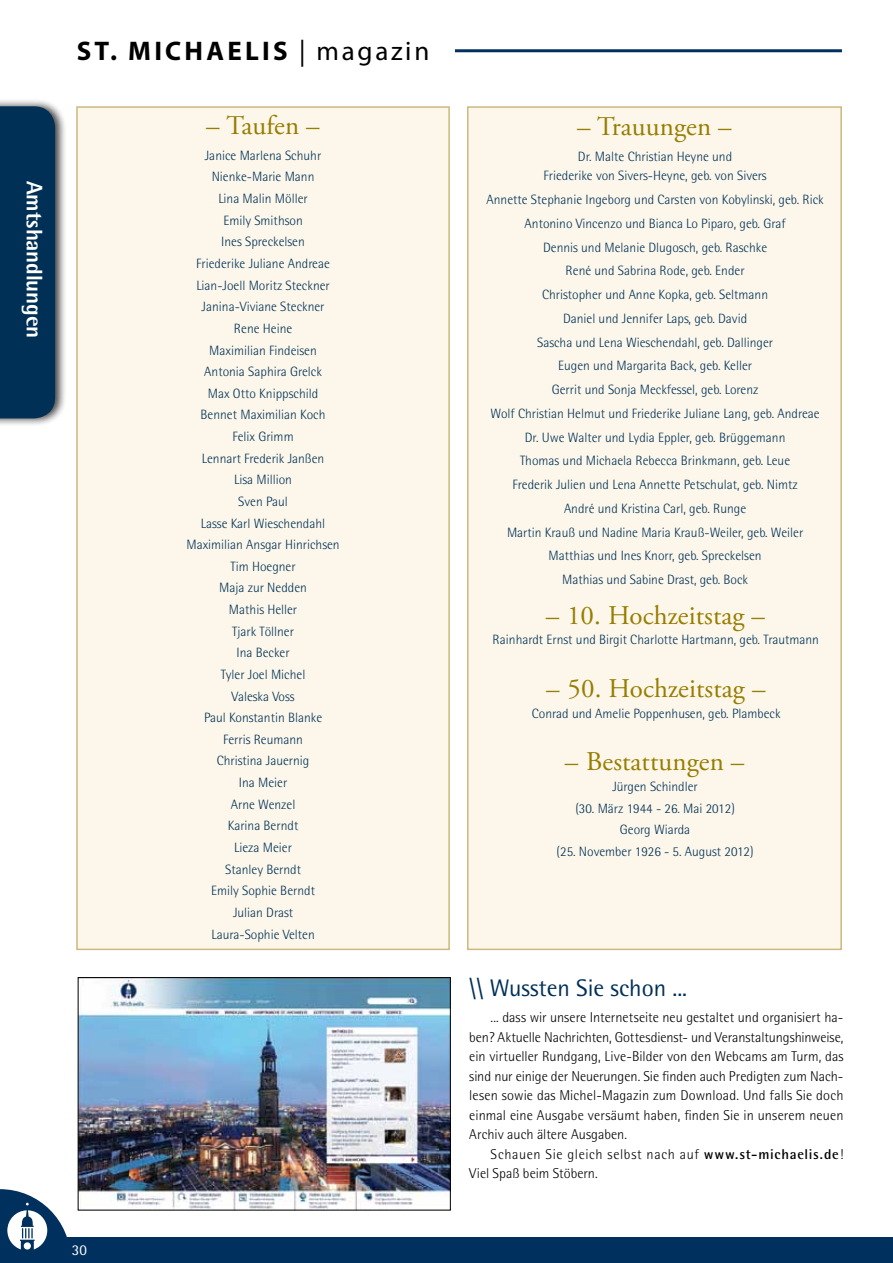
<style>
.page{position:relative;width:893px;height:1263px;background:#fff}
.page>*{position:absolute;margin:0;border:0;box-sizing:border-box;transform-origin:0 0}
.t1{font:27px "Adobe Garamond Pro";letter-spacing:.005em;color:#977d00}
.t2{font:700 27px "Myriad Pro";letter-spacing:.12em;color:#000}
.t3{font:24px "Rotis Semi Sans";color:#003056}
.t4{font:800 22.5px "Rotis Semi Sans";letter-spacing:-.01em;color:#fff}
.t5{font:15px "Rotis Semi Sans";color:#fff}
.t6{font:300 14.25px/19.5px "Rotis Semi Sans";letter-spacing:.01em;color:#000;text-align:justify}
.t7{font:300 14.25px/19.5px "Rotis Semi Sans";letter-spacing:.035em;color:#000}
.t8{font:300 13.5px/21.6px "Rotis Semi Sans";color:#003056;text-align:center}
.s1{font-weight:400}
.s2{font-weight:700}
</style>
<div class="page">
<hr style="left:455px;top:49px;width:387px;height:3px;background:#00305d">
<div style="left:0;top:1237px;width:893px;height:26px;background:#00305d"></div>
<svg style="left:0;top:1189px;width:67px;height:61px"></svg>
<div style="left:24px;top:1242px;width:7px;height:7px;background:#fff;border-radius:50%"></div>
<div style="left:77px;top:107px;width:372px;height:842px;background:#fcf7ea"></div>
<div style="left:76px;top:106px;width:374px;height:844px;border:2px solid #cbb97d"></div>
<div style="left:468px;top:107px;width:373px;height:842px;background:#fcf7ea"></div>
<div style="left:467px;top:106px;width:375px;height:844px;border:2px solid #cbb97d"></div>
<img style="left:80px;top:979px;width:369px;height:229px">
<div style="left:78px;top:977px;width:373px;height:233px;border:1px solid #000"></div>
<div style="left:0;top:98px;width:68px;height:328px;background:#000;opacity:.75"></div>
<div style="left:0;top:106px;width:55px;height:312px;background:#003056"></div>
<h3 class="t4" style="left:49px;top:181px;width:159px;rotate:90deg">Amtshandlungen</h3>
<h1 class="t2" style="left:77px;top:34px;width:354px">ST. MICHAELIS <span class="s1">| magazin</span></h1>
<h1 class="t1" style="left:206px;top:110px;width:115px">– Taufen –</h1>
<p class="t8" style="left:186px;top:144px;width:155px">Janice Marlena Schuhr<br>Nienke-Marie Mann<br>Lina Malin Möller<br>Emily Smithson<br>Ines Spreckelsen<br>Friederike Juliane Andreae<br>Lian-Joell Moritz Steckner<br>Janina-Viviane Steckner<br>Rene Heine<br>Maximilian Findeisen<br>Antonia Saphira Grelck<br>Max Otto Knippschild<br>Bennet Maximilian Koch<br>Felix Grimm<br>Lennart Frederik Janßen<br>Lisa Million<br>Sven Paul<br>Lasse Karl Wieschendahl<br>Maximilian Ansgar Hinrichsen<br>Tim Hoegner<br>Maja zur Nedden<br>Mathis Heller<br>Tjark Töllner<br>Ina Becker<br>Tyler Joel Michel<br>Valeska Voss<br>Paul Konstantin Blanke<br>Ferris Reumann<br>Christina Jauernig<br>Ina Meier<br>Arne Wenzel<br>Karina Berndt<br>Lieza Meier<br>Stanley Berndt<br>Emily Sophie Berndt<br>Julian Drast<br>Laura-Sophie Velten</p>
<p class="t5" style="left:72px;top:1241px;width:17px">30</p>
<h1 class="t1" style="left:577px;top:111px;width:156px">– Trauungen –</h1>
<p class="t8" style="left:543px;top:147px;width:225px;line-height:19.5px">Dr. Malte Christian Heyne und<br>Friederike von Sivers-Heyne, geb. von Sivers</p>
<p class="t8" style="left:487px;top:188px;width:339px;line-height:23.7px">Annette Stephanie Ingeborg und Carsten von Kobylinski, geb. Rick Antonino Vincenzo und Bianca Lo Piparo, geb. Graf<br>Dennis und Melanie Dlugosch, geb. Raschke<br>René und Sabrina Rode, geb. Ender<br>Christopher und Anne Kopka, geb. Seltmann<br>Daniel und Jennifer Laps, geb. David<br>Sascha und Lena Wieschendahl, geb. Dallinger<br>Eugen und Margarita Back, geb. Keller<br>Gerrit und Sonja Meckfessel, geb. Lorenz<br>Wolf Christian Helmut und Friederike Juliane Lang, geb. Andreae Dr. Uwe Walter und Lydia Eppler, geb. Brüggemann<br>Thomas und Michaela Rebecca Brinkmann, geb. Leue<br>Frederik Julien und Lena Annette Petschulat, geb. Nimtz<br>André und Kristina Carl, geb. Runge<br>Martin Krauß und Nadine Maria Krauß-Weiler, geb. Weiler Matthias und Ines Knorr, geb. Spreckelsen<br>Mathias und Sabine Drast, geb. Bock</p>
<h1 class="t1" style="left:546px;top:599px;width:221px">– 10. Hochzeitstag –</h1>
<p class="t8" style="left:493px;top:629px;width:328px">Rainhardt Ernst und Birgit Charlotte Hartmann, geb. Trautmann</p>
<h1 class="t1" style="left:546px;top:672px;width:221px">– 50. Hochzeitstag –</h1>
<p class="t8" style="left:532px;top:702px;width:250px">Conrad und Amelie Poppenhusen, geb. Plambeck</p>
<h1 class="t1" style="left:565px;top:745px;width:181px">– Bestattungen –</h1>
<p class="t8" style="left:557px;top:776px;width:198px">Jürgen Schindler<br>(30. März 1944 - 26. Mai 2012)<br>Georg Wiarda<br>(25. November 1926 - 5. August 2012)</p>
<h2 class="t3" style="left:469px;top:973px;width:219px">\\ Wussten Sie schon ...</h2>
<p class="t6" style="left:469px;top:1008px;width:376px;text-indent:21px">... dass wir unsere Internetseite neu gestaltet und organisiert ha&shy;ben? Aktuelle Nachrichten, Gottesdienst- und Veranstaltungshinweise, ein virtueller Rundgang, Live-Bilder von den Webcams am Turm, das sind nur einige der Neuerungen. Sie finden auch Predigten zum Nach&shy;lesen sowie das Michel-Magazin zum Download. Und falls Sie doch einmal eine Ausgabe versäumt haben, finden Sie in unserem neuen Archiv auch ältere Ausgaben.</p>
<p class="t7" style="left:469px;top:1144px;width:376px;text-indent:21px">Schauen Sie gleich selbst nach auf <span class="s2">www.st-michaelis.de</span>!<br>Viel Spaß beim Stöbern.</p>
</div>
